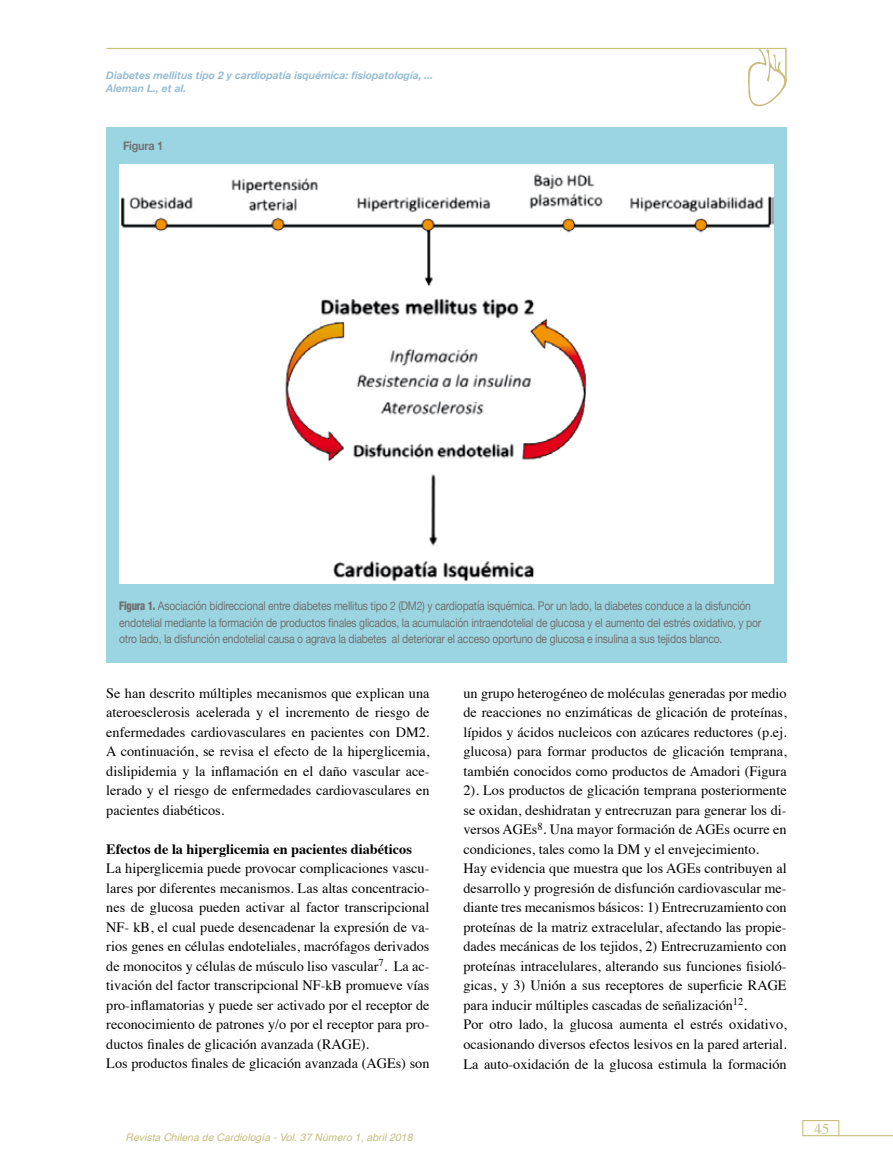
<style>
.page{position:relative;width:893px;height:1170px;background:#fff}
.page>*{position:absolute;margin:0;border:0;box-sizing:border-box;transform-origin:0 0}
.t1{font:15px "Times";color:#c7be80}
.t2{font:14.25px/19.5px "Times";color:#000}
.t3{font:700 14.25px "Times";color:#000}
.t4{font:12px/16.5px "Helvetica Neue";letter-spacing:-.02em;color:#707172;scale:.86 1}
.t5{font:700 12px "Helvetica Neue";letter-spacing:-.02em;color:#707172;scale:.9 1}
.t6{font:italic 700 10.5px/12.6px "Helvetica Neue";color:#96bdd3}
.t7{font:italic 10.5px "Helvetica";color:#c7be80}
.s1{font-weight:900;font-stretch:condensed}
</style>
<div class="page">
<div style="left:802px;top:1119px;width:37px;height:17px;border:1px solid #c7be80"></div>
<hr style="left:838px;top:1134px;width:55px;height:2px;background:#c7be80">
<div style="left:106px;top:128px;width:681px;height:534px;background:#9cd5e2"></div>
<hr style="left:106px;top:48px;width:681px;height:1px;background:#c7be7f">
<svg style="left:748px;top:48px;width:39px;height:59px"></svg>
<hr style="left:785px;top:49px;width:2px;height:32px;background:#c7be7f">
<img style="left:119px;top:165px;width:655px;height:418px">
<p class="t6" style="left:106px;top:70px;width:329px">Diabetes mellitus tipo 2 y cardiopatía isquémica: fisiopatología, ...<br>Aleman L., et al.</p>
<p class="t5" style="left:123px;top:136px;width:46px">Figura 1</p>
<p class="t4" style="left:119px;top:598px;width:748px"><span class="s1">Figura 1.</span> Asociación bidireccional entre diabetes mellitus tipo 2 (DM2) y cardiopatía isquémica. Por un lado, la diabetes conduce a la disfunción endotelial mediante la formación de productos finales glicados, la acumulación intraendotelial de glucosa y el aumento del estrés oxidativo, y por otro lado, la disfunción endotelial causa o agrava la diabetes al deteriorar el acceso oportuno de glucosa e insulina a sus tejidos blanco.</p>
<p class="t2" style="left:106px;top:682px;width:325px;text-align:justify">Se han descrito múltiples mecanismos que explican una ateroesclerosis acelerada y el incremento de riesgo de enfermedades cardiovasculares en pacientes con DM2.<br>A continuación, se revisa el efecto de la hiperglicemia, dislipidemia y la inflamación en el daño vascular ace&shy;lerado y el riesgo de enfermedades cardiovasculares en pacientes diabéticos.</p>
<p class="t3" style="left:106px;top:835px;width:307px">Efectos de la hiperglicemia en pacientes diabéticos</p>
<p class="t2" style="left:106px;top:857px;width:325px">La hiperglicemia puede provocar complicaciones vascu&shy;lares por diferentes mecanismos. Las altas concentracio&shy;nes de glucosa pueden activar al factor transcripcional NF- kB, el cual puede desencadenar la expresión de va&shy;rios genes en células endoteliales, macrófagos derivados de monocitos y células de músculo liso vascular<sup>7</sup>. La ac&shy;tivación del factor transcripcional NF-kB promueve vías pro-inflamatorias y puede ser activado por el receptor de reconocimiento de patrones y/o por el receptor para pro&shy;ductos finales de glicación avanzada (RAGE).<br>Los productos finales de glicación avanzada (AGEs) son</p>
<p class="t7" style="left:125px;top:1128px;width:289px">Revista Chilena de Cardiología - Vol. 37 Número 1, abril 2018</p>
<p class="t2" style="left:463px;top:682px;width:325px">un grupo heterogéneo de moléculas generadas por medio de reacciones no enzimáticas de glicación de proteínas, lípidos y ácidos nucleicos con azúcares reductores (p.ej. glucosa) para formar productos de glicación temprana, también conocidos como productos de Amadori (Figura 2). Los productos de glicación temprana posteriormente se oxidan, deshidratan y entrecruzan para generar los di&shy;versos AGEs<sup>8</sup>. Una mayor formación de AGEs ocurre en condiciones, tales como la DM y el envejecimiento.<br>Hay evidencia que muestra que los AGEs contribuyen al desarrollo y progresión de disfunción cardiovascular me&shy;diante tres mecanismos básicos: 1) Entrecruzamiento con proteínas de la matriz extracelular, afectando las propie&shy;dades mecánicas de los tejidos, 2) Entrecruzamiento con proteínas intracelulares, alterando sus funciones fisioló&shy;gicas, y 3) Unión a sus receptores de superficie RAGE para inducir múltiples cascadas de señalización<sup>12</sup>.<br>Por otro lado, la glucosa aumenta el estrés oxidativo, ocasionando diversos efectos lesivos en la pared arterial.<br>La auto-oxidación de la glucosa estimula la formación</p>
<p class="t1" style="left:814px;top:1115px;width:16px">45</p>
</div>
